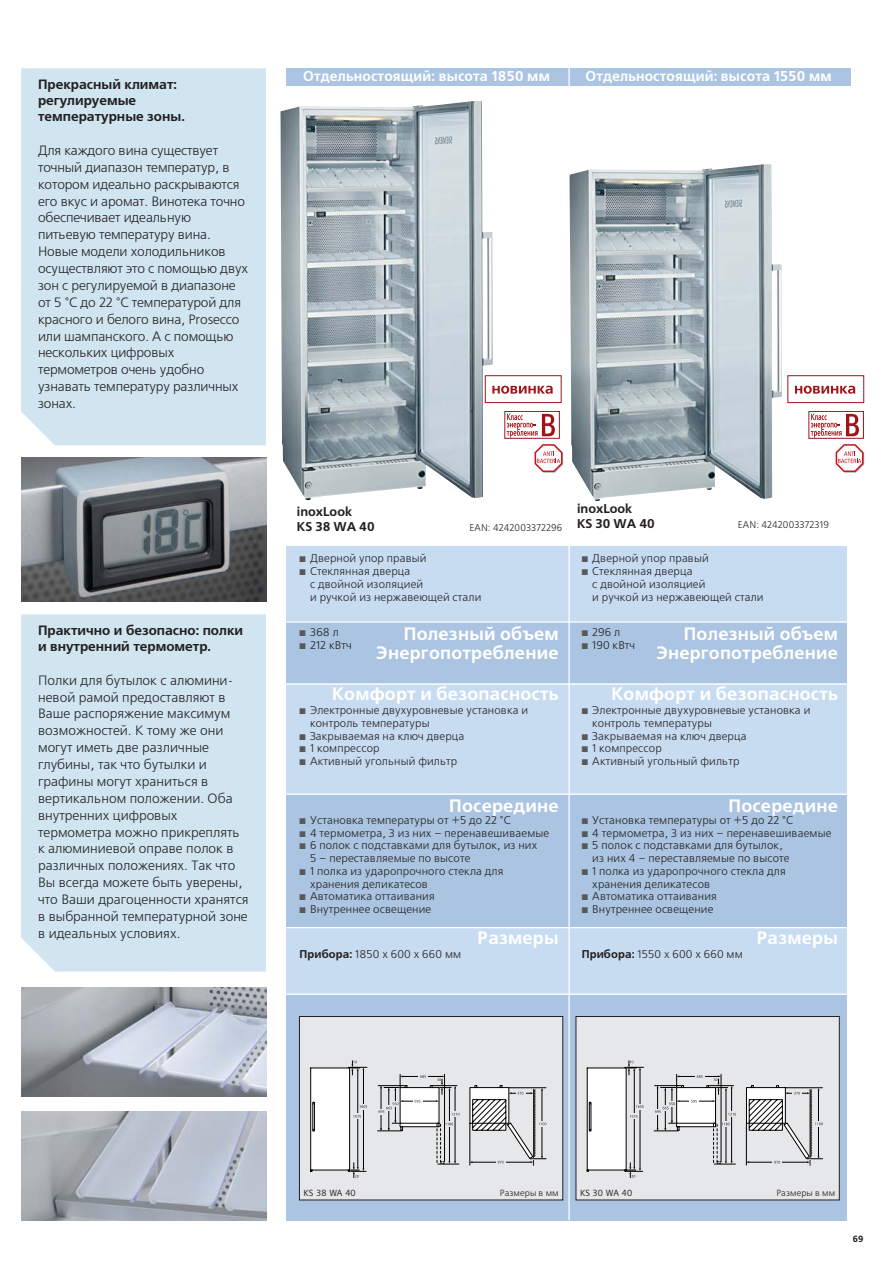
<style>
.page{position:relative;width:893px;height:1263px;background:#fff}
.page>*{position:absolute;margin:0;border:0;box-sizing:border-box;transform-origin:0 0}
.t1{font:700 18px/19.2px "Free Set C";letter-spacing:.01em;color:#fff;text-align:right}
.t2{font:700 17.85px/19px "Free Set C";letter-spacing:.01em;color:#fff;text-align:right}
.t3{font:700 14.25px "Free Set C";letter-spacing:.01em;color:#fff}
.t4{font:13.5px/16.8px "Free Set C";color:#231f20}
.t5{font:700 13.5px/16.2px "Free Set C";color:#231f20}
.t6{font:700 12.75px/15px "Free Set C";color:#231f20}
.t7{font:11.25px/12.8px "Free Set C";letter-spacing:.01em;color:#231f20}
.t8{font:9.75px "Free Set C";letter-spacing:.01em;color:#231f20}
.t9{font:9px "Free Set C";letter-spacing:.01em;color:#231f20}
.t10{font:9px "Siemens Sans";letter-spacing:.01em;color:#231f20}
.t11{font:700 9px "Free Set C";color:#231f20}
.s1{color:#58595b}
.s2{font-weight:700}
</style>
<div class="page">
<div style="left:21px;top:68px;width:245px;height:377px;background:#d0e5f0"></div>
<div style="left:286px;top:68px;width:564px;height:17px;background:#aac4e1"></div>
<div style="left:286px;top:546px;width:560px;height:674px;background:#c7dbf1"></div>
<div style="left:286px;top:622px;width:560px;height:61px;background:#aac4e1"></div>
<div style="left:286px;top:995px;width:560px;height:225px;background:#aac4e1"></div>
<div style="left:286px;top:795px;width:560px;height:132px;background:#aac4e1"></div>
<hr style="left:286px;top:621px;width:560px;height:2px;background:#fff">
<hr style="left:286px;top:684px;width:560px;height:1px;background:#fff">
<hr style="left:286px;top:794px;width:560px;height:1px;background:#fff">
<hr style="left:286px;top:927px;width:560px;height:1px;background:#fff">
<hr style="left:286px;top:994px;width:560px;height:1px;background:#fff">
<hr style="left:568px;top:31px;width:1px;height:1189px;background:#fff">
<img style="left:280px;top:101px;width:212px;height:399px">
<img style="left:569px;top:164px;width:213px;height:337px">
<svg style="left:835px;top:444px;width:29px;height:29px"></svg>
<div style="left:787px;top:375px;width:77px;height:28px;background:#fff;border:1px solid #a21317"></div>
<svg style="left:795px;top:386px;width:60px;height:8px"></svg>
<svg style="left:808px;top:411px;width:55px;height:28px"></svg>
<svg style="left:810px;top:414px;width:48px;height:24px"></svg>
<svg style="left:534px;top:444px;width:29px;height:29px"></svg>
<div style="left:485px;top:375px;width:76px;height:28px;background:#fff;border:1px solid #a21317"></div>
<svg style="left:492px;top:386px;width:60px;height:8px"></svg>
<div style="left:504px;top:411px;width:55px;height:28px;background:#fff;border:1px solid #a21317"></div>
<svg style="left:506px;top:414px;width:49px;height:24px"></svg>
<div style="left:576px;top:1017px;width:263px;height:183px;background:#e6e7e8"></div>
<svg style="left:586px;top:1061px;width:57px;height:117px"></svg>
<hr style="left:809px;top:1089px;width:1px;height:77px;background:#231f20">
<svg style="left:654px;top:1074px;width:168px;height:91px"></svg>
<div style="left:299px;top:1017px;width:263px;height:183px;background:#e6e7e8"></div>
<svg style="left:310px;top:1061px;width:57px;height:117px"></svg>
<hr style="left:533px;top:1089px;width:1px;height:77px;background:#231f20">
<svg style="left:377px;top:1074px;width:169px;height:91px"></svg>
<div style="left:299px;top:1016px;width:264px;height:184px;border:1px solid #231f20"></div>
<img style="left:21px;top:458px;width:245px;height:144px">
<div style="left:21px;top:614px;width:245px;height:358px;background:#d0e5f0"></div>
<img style="left:21px;top:1111px;width:245px;height:109px">
<img style="left:21px;top:987px;width:245px;height:109px">
<p class="t5" style="left:38px;top:77px;width:148px">Прекрасный климат: регулируемые температурные зоны.</p>
<p class="t4" style="left:38px;top:143px;width:212px">Для каждого вина существует точный диапазон температур, в котором идеально раскрываются его вкус и аромат. Винотека точно обеспечивает идеальную питьевую температуру вина.<br>Новые модели холодильников осуществляют это с помощью двух зон с регулируемой в диапазоне от 5 °C до 22 °C температурой для красного и белого вина, Prosecco или шампанского. А с помощью нескольких цифровых термометров очень удобно узнавать температуру различных зонах.</p>
<p class="t5" style="left:38px;top:623px;width:206px">Практично и безопасно: полки и внутренний термометр.</p>
<p class="t4" style="left:38px;top:673px;width:212px">Полки для бутылок с алюмини - невой рамой предоставляют в<br>Ваше распоряжение максимум возможностей. К тому же они могут иметь две различные глубины, так что бутылки и графины мoгут храниться в вертикальном положении. Оба внутренних цифровых термометра можно прикреплять к алюминиевой оправе полок в различных положениях. Так что<br>Вы всегда можете быть уверены, что Ваши драгоценности хранятся в выбранной температурной зоне в идеальных условиях.</p>
<p class="t3" style="left:303px;top:71px;width:248px">Отдельностоящий: высота 1850 мм</p>
<p class="t3" style="left:585px;top:71px;width:248px">Отдельностоящий: высота 1550 мм</p>
<p class="t6" style="left:297px;top:505px;width:79px">inoxLook<br>KS 38 WA 40</p>
<p class="t8" style="left:469px;top:524px;width:94px">EAN: 4242003372296</p>
<p class="t6" style="left:577px;top:502px;width:79px">inoxLook<br>KS 30 WA 40</p>
<p class="t8" style="left:738px;top:521px;width:92px">EAN: 4242003372319</p>
<p class="t7" style="left:299px;top:553px;width:129px"><span class="s1">■</span> Дверной упор правый</p>
<p class="t7" style="left:310px;top:566px;width:173px;text-indent:-11px"><span class="s1">■</span> Стеклянная дверца<br>с двойной изоляцией<br>и ручкой из нержавеющей стали</p>
<p class="t7" style="left:581px;top:553px;width:129px"><span class="s1">■</span> Дверной упор правый</p>
<p class="t7" style="left:592px;top:566px;width:173px;text-indent:-11px"><span class="s1">■</span> Стеклянная дверца<br>с двойной изоляцией<br>и ручкой из нержавеющей стали</p>
<p class="t7" style="left:299px;top:626px;width:41px"><span class="s1">■</span> 368 л</p>
<p class="t7" style="left:299px;top:639px;width:54px"><span class="s1">■</span> 212 кВтч</p>
<p class="t1" style="left:376px;top:625px;width:184px">Полезный объем<br>Энергопотребление</p>
<p class="t7" style="left:581px;top:626px;width:40px"><span class="s1">■</span> 296 л</p>
<p class="t7" style="left:581px;top:639px;width:55px"><span class="s1">■</span> 190 кВтч</p>
<p class="t2" style="left:656px;top:625px;width:183px">Полезный объем<br>Энергопотребление</p>
<p class="t1" style="left:332px;top:685px;width:228px">Комфорт и безопасность</p>
<p class="t1" style="left:611px;top:685px;width:228px">Комфорт и безопасность</p>
<p class="t7" style="left:310px;top:705px;width:219px;text-indent:-11px"><span class="s1">■</span> Электронные двухуровневые установка и контроль температуры</p>
<p class="t7" style="left:299px;top:730px;width:166px"><span class="s1">■</span> Закрываемая на ключ дверца</p>
<p class="t7" style="left:299px;top:743px;width:82px"><span class="s1">■</span> 1 компрессор</p>
<p class="t7" style="left:299px;top:756px;width:159px"><span class="s1">■</span> Активный угольный фильтр</p>
<p class="t7" style="left:592px;top:705px;width:219px;text-indent:-11px"><span class="s1">■</span> Электронные двухуровневые установка и контроль температуры</p>
<p class="t7" style="left:581px;top:730px;width:166px"><span class="s1">■</span> Закрываемая на ключ дверца</p>
<p class="t7" style="left:581px;top:743px;width:82px"><span class="s1">■</span> 1 компрессор</p>
<p class="t7" style="left:581px;top:756px;width:159px"><span class="s1">■</span> Активный угольный фильтр</p>
<p class="t1" style="left:449px;top:798px;width:111px">Посередине</p>
<p class="t1" style="left:728px;top:798px;width:111px">Посередине</p>
<p class="t7" style="left:299px;top:814px;width:213px"><span class="s1">■</span> Установка температуры от +5 до 22 °С</p>
<p class="t7" style="left:299px;top:827px;width:251px"><span class="s1">■</span> 4 термометра, 3 из них – перенавешиваемые</p>
<p class="t7" style="left:310px;top:840px;width:229px;text-indent:-11px"><span class="s1">■</span> 6 полок с подставками для бутылок, из них<br>5 – переставляемые по высоте</p>
<p class="t7" style="left:310px;top:865px;width:195px;text-indent:-11px"><span class="s1">■</span> 1 полка из ударопрочного стекла для хранения деликатесов</p>
<p class="t7" style="left:299px;top:891px;width:137px"><span class="s1">■</span> Автоматика оттаивания</p>
<p class="t7" style="left:299px;top:904px;width:133px"><span class="s1">■</span> Внутреннее освещение</p>
<p class="t7" style="left:581px;top:814px;width:213px"><span class="s1">■</span> Установка температуры от +5 до 22 °С</p>
<p class="t7" style="left:581px;top:827px;width:251px"><span class="s1">■</span> 4 термометра, 3 из них – перенавешиваемые</p>
<p class="t7" style="left:592px;top:840px;width:199px;text-indent:-11px"><span class="s1">■</span> 5 полок с подставками для бутылок, из них 4 – переставляемые по высоте</p>
<p class="t7" style="left:592px;top:865px;width:195px;text-indent:-11px"><span class="s1">■</span> 1 полка из ударопрочного стекла для хранения деликатесов</p>
<p class="t7" style="left:581px;top:891px;width:137px"><span class="s1">■</span> Автоматика оттаивания</p>
<p class="t7" style="left:581px;top:904px;width:133px"><span class="s1">■</span> Внутреннее освещение</p>
<p class="t7" style="left:299px;top:948px;width:163px"><span class="s2">Прибора:</span> 1850 х 600 х 660 мм</p>
<p class="t1" style="left:477px;top:930px;width:83px">Размеры</p>
<p class="t1" style="left:756px;top:930px;width:83px">Размеры</p>
<p class="t7" style="left:581px;top:948px;width:162px"><span class="s2">Прибора:</span> 1550 х 600 х 660 мм</p>
<p class="t10" style="left:303px;top:1190px;width:54px">KS 38 WA 40</p>
<p class="t9" style="left:500px;top:1189px;width:60px">Размеры в мм</p>
<p class="t10" style="left:580px;top:1190px;width:54px">KS 30 WA 40</p>
<p class="t9" style="left:776px;top:1189px;width:60px">Размеры в мм</p>
<p class="t11" style="left:852px;top:1235px;width:12px">69</p>
</div>
